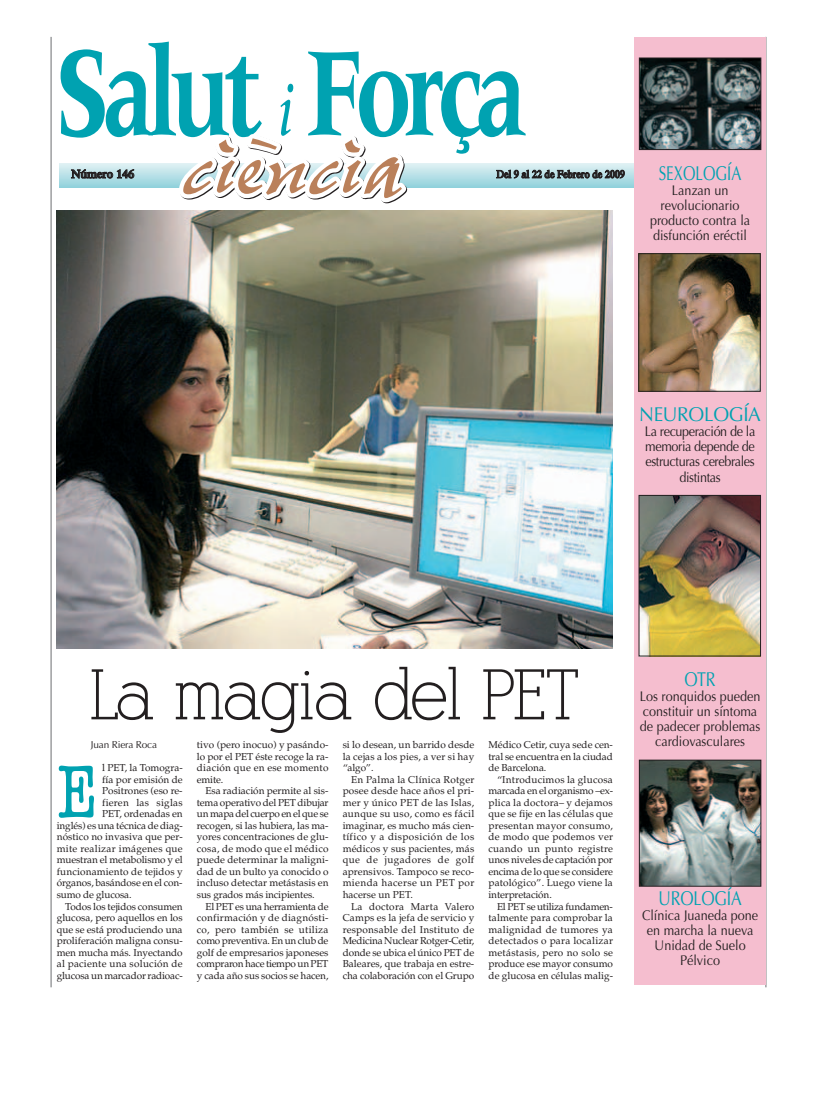
<style>
.page{position:relative;width:817px;height:1096px;background:#fff}
.page>*{position:absolute;margin:0;border:0;box-sizing:border-box;transform-origin:0 0}
.t1{font:condensed 77.2px "American Typewriter";color:#00a2b1}
.t2{font:70px "Alexandria FLF";letter-spacing:-.04em;color:#231f20}
.t3{font:20px "Optima";letter-spacing:-.01em;color:#00a2b1;scale:.8 1}
.t4{font:20px "Optima";letter-spacing:-.01em;color:#00a2b1;scale:.95 1}
.t5{font:20px "Optima";letter-spacing:-.01em;color:#00a2b1;scale:.75 1}
.t6{font:14px/15px "Optima";color:#231f20;text-align:center;scale:.9 1}
.t7{font:14px/15px "Optima";letter-spacing:-.03em;color:#231f20;text-align:center;scale:.9 1}
.t8{font:600 12px "Times";letter-spacing:-.005em;color:#231f20}
.t9{font:600 11px "Times";letter-spacing:-.005em;color:#231f20;scale:.9 1}
.t10{font:10px/11.5px "Palatino";color:#231f20;text-align:justify}
.t11{font:10px "Palatino";letter-spacing:.025em;color:#231f20}
.t12{font:10px "Optima";letter-spacing:-.01em;color:#231f20}
</style>
<div class="page">
<hr style="left:59px;top:163px;width:679px;height:1px;background:#e1f1f4">
<hr style="left:59px;top:164px;width:679px;height:1px;background:#ddf0f3">
<hr style="left:59px;top:165px;width:679px;height:1px;background:#daeff2">
<hr style="left:59px;top:166px;width:679px;height:1px;background:#d7eef1">
<hr style="left:59px;top:167px;width:679px;height:1px;background:#d4ecf0">
<hr style="left:59px;top:168px;width:679px;height:1px;background:#d0eaee">
<hr style="left:59px;top:169px;width:679px;height:1px;background:#cce8ed">
<hr style="left:59px;top:170px;width:679px;height:1px;background:#c9e8ec">
<hr style="left:59px;top:171px;width:679px;height:1px;background:#c6e6eb">
<hr style="left:59px;top:172px;width:679px;height:1px;background:#c3e5ea">
<hr style="left:59px;top:173px;width:679px;height:1px;background:#bfe3e9">
<hr style="left:59px;top:174px;width:679px;height:1px;background:#bce2e9">
<hr style="left:59px;top:175px;width:679px;height:1px;background:#b8e0e8">
<hr style="left:59px;top:176px;width:679px;height:1px;background:#b5dfe7">
<hr style="left:59px;top:177px;width:679px;height:1px;background:#b2dee6">
<hr style="left:59px;top:178px;width:679px;height:1px;background:#afdde5">
<hr style="left:59px;top:179px;width:679px;height:1px;background:#aadbe3">
<hr style="left:59px;top:180px;width:679px;height:1px;background:#a7dae2">
<hr style="left:59px;top:181px;width:679px;height:1px;background:#a4d9e1">
<hr style="left:59px;top:182px;width:679px;height:1px;background:#a1d8e0">
<hr style="left:59px;top:183px;width:679px;height:1px;background:#9ed7df">
<hr style="left:59px;top:184px;width:679px;height:1px;background:#9ad5de">
<hr style="left:59px;top:185px;width:679px;height:1px;background:#96d3dd">
<hr style="left:59px;top:186px;width:679px;height:1px;background:#92d2dc">
<hr style="left:59px;top:187px;width:679px;height:1px;background:#8fd1db">
<svg style="left:61px;top:42px;width:464px;height:162px"></svg>
<hr style="left:765px;top:37px;width:1px;height:949px;background:#6c6d70">
<hr style="left:51px;top:37px;width:1px;height:949px;background:#6c6d70">
<div style="left:634px;top:37px;width:131px;height:947px;background:#f5becf"></div>
<img style="left:640px;top:255px;width:118px;height:134px">
<div style="left:638px;top:253px;width:122px;height:138px;border:1px solid #231f20"></div>
<img style="left:640px;top:60px;width:118px;height:88px">
<div style="left:638px;top:58px;width:122px;height:92px;border:1px solid #231f20"></div>
<img style="left:640px;top:497px;width:118px;height:157px">
<div style="left:638px;top:495px;width:122px;height:161px;border:1px solid #231f20"></div>
<img style="left:640px;top:761px;width:118px;height:123px">
<div style="left:638px;top:759px;width:122px;height:127px;border:1px solid #231f20"></div>
<img style="left:57px;top:210px;width:555px;height:438px">
<p class="t8" style="left:71px;top:169px;width:64px">Número 146</p>
<p class="t9" style="left:496px;top:170px;width:144px">Del 9 al 22 de Febrero de 2009</p>
<h3 class="t5" style="left:658px;top:161px;width:111px">SEXOLOGÍA</h3>
<h3 class="t6" style="left:649px;top:183px;width:113px">Lanzan un revolucionario producto contra la disfunción eréctil</h3>
<h3 class="t4" style="left:638px;top:403px;width:130px">NEUROLOGÍA</h3>
<h3 class="t7" style="left:644px;top:424px;width:124px">La recuperación de la memoria depende de estructuras cerebrales distintas</h3>
<h2 class="t2" style="left:89px;top:669px;width:492px">La magia del PET</h2>
<p class="t12" style="left:91px;top:739px;width:68px">Juan Riera Roca</p>
<h1 class="t1" style="left:57px;top:749px;width:43px">E</h1>
<p class="t10" style="left:102px;top:762px;width:82px">l PET, la Tomogra-</p>
<p class="t10" style="left:102px;top:773px;width:82px">fía por emisión de</p>
<p class="t10" style="left:102px;top:785px;width:82px">Positrones (eso re-</p>
<p class="t11" style="left:102px;top:796px;width:82px">fieren las siglas</p>
<p class="t10" style="left:102px;top:808px;width:82px">PET, ordenadas en</p>
<p class="t10" style="left:57px;top:819px;width:127px">inglés) es una técnica de diag-</p>
<p class="t10" style="left:57px;top:831px;width:127px">nóstico no invasiva que per-</p>
<p class="t11" style="left:57px;top:842px;width:127px">mite realizar imágenes que</p>
<p class="t10" style="left:57px;top:854px;width:127px">muestran el metabolismo y el</p>
<p class="t10" style="left:57px;top:865px;width:127px">funcionamiento de tejidos y</p>
<p class="t10" style="left:57px;top:877px;width:127px">órganos, basándose en el con-</p>
<p class="t10" style="left:57px;top:888px;width:76px">sumo de glucosa.</p>
<p class="t10" style="left:65px;top:900px;width:119px">Todos los tejidos consumen</p>
<p class="t10" style="left:57px;top:911px;width:127px">glucosa, pero aquellos en los</p>
<p class="t10" style="left:57px;top:923px;width:127px">que se está produciendo una</p>
<p class="t10" style="left:57px;top:934px;width:127px">proliferación maligna consu-</p>
<p class="t10" style="left:57px;top:946px;width:127px">men mucha más. Inyectando</p>
<p class="t11" style="left:57px;top:957px;width:127px">al paciente una solución de</p>
<p class="t10" style="left:57px;top:969px;width:127px">glucosa un marcador radioac-</p>
<p class="t10" style="left:197px;top:739px;width:133px">tivo (pero inocuo) y pasándo&shy;lo por el PET éste recoge la ra&shy;diación que en ese momento emite.</p>
<p class="t10" style="left:197px;top:785px;width:133px;text-indent:9px">Esa radiación permite al sis&shy;tema operativo del PET dibujar un mapa del cuerpo en el que se recogen, si las hubiera, las ma&shy;yores concentraciones de glu&shy;cosa, de modo que el médico puede determinar la maligni&shy;dad de un bulto ya conocido o incluso detectar metástasis en sus grados más incipientes.</p>
<p class="t10" style="left:197px;top:900px;width:133px;text-indent:9px">El PET es una herramienta de confirmación y de diagnósti&shy;co, pero también se utiliza como preventiva. En un club de golf de empresarios japoneses compraron hace tiempo un PET y cada año sus socios se hacen,</p>
<p class="t10" style="left:342px;top:739px;width:133px">si lo desean, un barrido desde la cejas a los pies, a ver si hay “algo”.</p>
<p class="t10" style="left:342px;top:773px;width:133px;text-indent:9px">En Palma la Clínica Rotger posee desde hace años el pri&shy;mer y único PET de las Islas, aunque su uso, como es fácil imaginar, es mucho más cien&shy;tífico y a disposición de los médicos y sus pacientes, más que de jugadores de golf aprensivos. Tampoco se reco&shy;mienda hacerse un PET por hacerse un PET.</p>
<p class="t10" style="left:342px;top:900px;width:133px;text-indent:9px">La doctora Marta Valero Camps es la jefa de servicio y responsable del Instituto de Medicina Nuclear Rotger-Cetir, donde se ubica el único PET de Baleares, que trabaja en estre&shy;cha colaboración con el Grupo</p>
<p class="t10" style="left:488px;top:739px;width:126px">Médico Cetir, cuya sede cen&shy;tral se encuentra en la ciudad de Barcelona.</p>
<p class="t10" style="left:488px;top:773px;width:126px;text-indent:9px">“Introducimos la glucosa marcada en el organismo –ex&shy;plica la doctora– y dejamos que se fije en las células que presentan mayor consumo, de modo que podemos ver cuando un punto registre unos niveles de captación por encima de lo que se considere patológico”. Luego viene la interpretación.</p>
<p class="t10" style="left:488px;top:900px;width:126px;text-indent:9px">El PET se utiliza fundamen&shy;talmente para comprobar la malignidad de tumores ya detectados o para localizar metástasis, pero no solo se produce ese mayor consumo de glucosa en células malig-</p>
<h3 class="t3" style="left:684px;top:667px;width:40px">OTR</h3>
<h3 class="t6" style="left:639px;top:689px;width:135px">Los ronquidos pueden constituir un síntoma de padecer problemas cardiovasculares</h3>
<h3 class="t3" style="left:658px;top:886px;width:106px">UROLOGÍA</h3>
<h3 class="t6" style="left:641px;top:907px;width:130px">Clínica Juaneda pone en marcha la nueva<br>Unidad de Suelo<br>Pélvico</h3>
</div>
